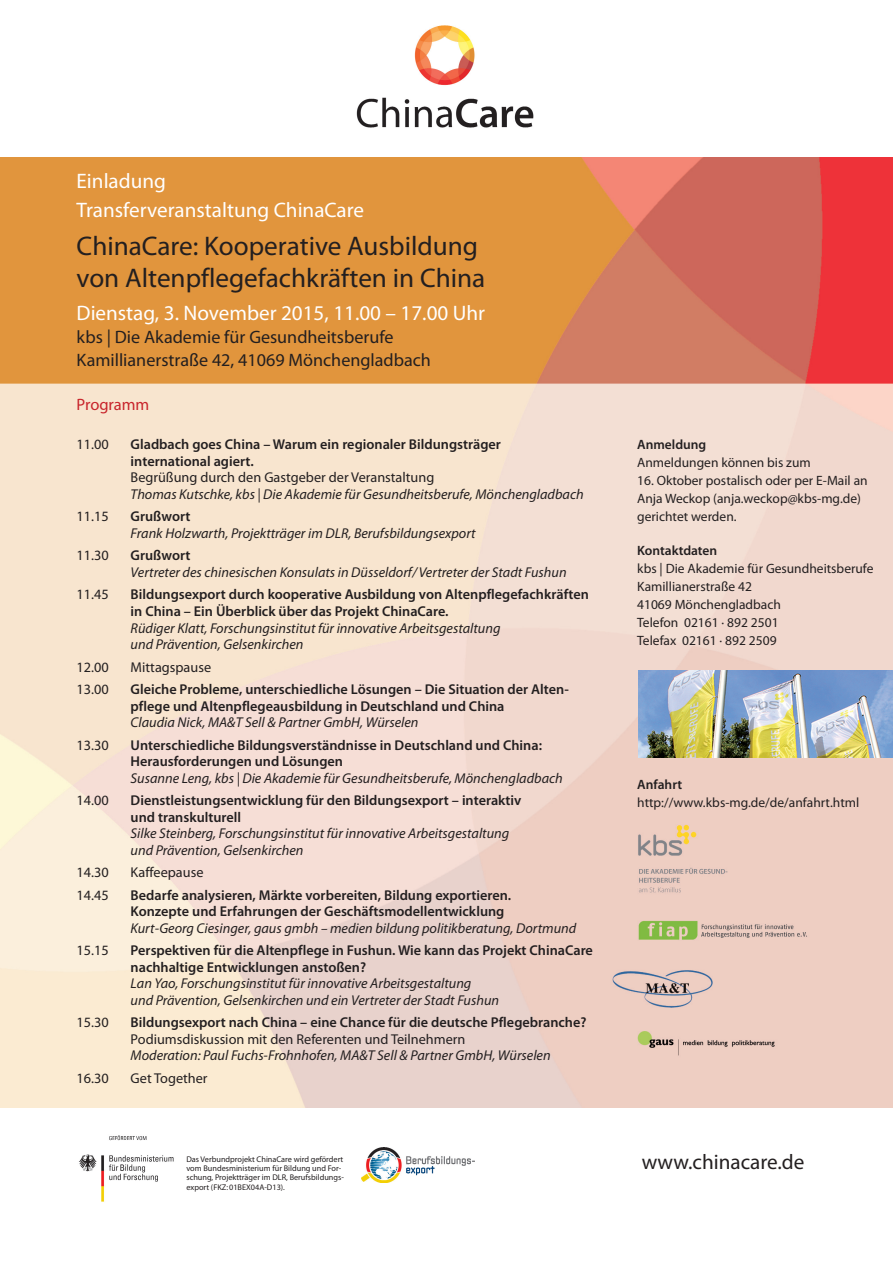
<style>
.page{position:relative;width:893px;height:1262px;background:#fff}
.page>*{position:absolute;margin:0;border:0;box-sizing:border-box;transform-origin:0 0}
.t1{font:27px/32.4px "Myriad Pro";color:#231f20}
.t2{font:21.15px "Myriad Pro";color:#231f20}
.t3{font:21px/29.2px "Myriad Pro";color:#fff}
.t4{font:18px/23.7px "Myriad Pro";color:#231f20}
.t5{font:16.5px "Myriad Pro";color:#c8242b}
.t6{font:600 14.25px/16.5px "Myriad Pro";color:#231f20}
.t7{font:italic 14.25px/16.5px "Myriad Pro";color:#231f20}
.t8{font:14.25px "Myriad Pro";color:#231f20}
.t9{font:13.5px/18px "Myriad Pro";color:#231f20}
.t10{font:600 13.5px "Myriad Pro";color:#231f20}
.t11{font:8.25px/9.3px "Myriad Pro";color:#231f20}
</style>
<div class="page">
<img style="left:0;top:157px;width:892px;height:950px">
<img style="left:356px;top:25px;width:178px;height:103px">
<img style="left:361px;top:1147px;width:113px;height:35px">
<img style="left:79px;top:1135px;width:95px;height:67px">
<img style="left:638px;top:670px;width:254px;height:87px">
<h3 class="t3" style="left:77px;top:168px;width:289px">Einladung<br>Transferveranstaltung ChinaCare</h3>
<h1 class="t1" style="left:77px;top:232px;width:410px">ChinaCare: Kooperative Ausbildung von Altenpflegefachkräften in China</h1>
<h3 class="t3" style="left:77px;top:300px;width:410px">Dienstag, 3. November 2015, 11.00 – 17.00 Uhr</h3>
<p class="t4" style="left:77px;top:326px;width:356px">kbs | Die Akademie für Gesundheitsberufe<br>Kamillianerstraße 42, 41069 Mönchengladbach</p>
<p class="t5" style="left:77px;top:399px;width:74px">Programm</p>
<p class="t8" style="left:77px;top:439px;width:34px">11.00</p>
<p class="t6" style="left:131px;top:437px;width:372px">Gladbach goes China – Warum ein regionaler Bildungsträger international agiert.</p>
<p class="t8" style="left:131px;top:472px;width:305px">Begrüßung durch den Gastgeber der Veranstaltung</p>
<p class="t7" style="left:131px;top:487px;width:454px">Thomas Kutschke, kbs | Die Akademie für Gesundheitsberufe, Mönchengladbach</p>
<p class="t8" style="left:77px;top:511px;width:34px">11.15</p>
<p class="t6" style="left:131px;top:509px;width:61px">Grußwort</p>
<p class="t7" style="left:131px;top:526px;width:346px">Frank Holzwarth, Projektträger im DLR, Berufsbildungsexport</p>
<p class="t8" style="left:77px;top:550px;width:34px">11.30</p>
<p class="t6" style="left:131px;top:548px;width:61px">Grußwort</p>
<p class="t7" style="left:131px;top:565px;width:437px">Vertreter des chinesischen Konsulats in Düsseldorf/Vertreter der Stadt Fushun</p>
<p class="t8" style="left:77px;top:589px;width:34px">11.45</p>
<p class="t6" style="left:131px;top:587px;width:460px">Bildungsexport durch kooperative Ausbildung von Altenpflegefachkräften in China – Ein Überblick über das Projekt ChinaCare.</p>
<p class="t7" style="left:131px;top:620px;width:371px">Rüdiger Klatt, Forschungsinstitut für innovative Arbeitsgestaltung und Prävention, Gelsenkirchen</p>
<p class="t8" style="left:77px;top:661px;width:34px">12.00</p>
<p class="t8" style="left:131px;top:661px;width:82px">Mittagspause</p>
<p class="t8" style="left:77px;top:684px;width:34px">13.00</p>
<p class="t6" style="left:131px;top:682px;width:440px">Gleiche Probleme, unterschiedliche Lösungen – Die Situation der Alten&shy;pflege und Altenpflegeausbildung in Deutschland und China</p>
<p class="t7" style="left:131px;top:715px;width:289px">Claudia Nick, MA&amp;T Sell &amp; Partner GmbH, Würselen</p>
<p class="t8" style="left:77px;top:739px;width:34px">13.30</p>
<p class="t6" style="left:131px;top:737px;width:413px">Unterschiedliche Bildungsverständnisse in Deutschland und China:<br>Herausforderungen und Lösungen</p>
<p class="t7" style="left:131px;top:770px;width:433px">Susanne Leng, kbs | Die Akademie für Gesundheitsberufe, Mönchengladbach</p>
<p class="t8" style="left:77px;top:795px;width:34px">14.00</p>
<p class="t6" style="left:131px;top:793px;width:392px">Dienstleistungsentwicklung für den Bildungsexport – interaktiv und transkulturell</p>
<p class="t7" style="left:131px;top:826px;width:380px">Silke Steinberg, Forschungsinstitut für innovative Arbeitsgestaltung und Prävention, Gelsenkirchen</p>
<p class="t8" style="left:77px;top:867px;width:34px">14.30</p>
<p class="t8" style="left:131px;top:867px;width:74px">Kaffeepause</p>
<p class="t8" style="left:77px;top:889px;width:34px">14.45</p>
<p class="t6" style="left:131px;top:887px;width:382px">Bedarfe analysieren, Märkte vorbereiten, Bildung exportieren.<br>Konzepte und Erfahrungen der Geschäftsmodellentwicklung</p>
<p class="t7" style="left:131px;top:920px;width:447px">Kurt-Georg Ciesinger, gaus gmbh – medien bildung politikberatung, Dortmund</p>
<p class="t8" style="left:77px;top:945px;width:34px">15.15</p>
<p class="t6" style="left:131px;top:943px;width:464px">Perspektiven für die Altenpflege in Fushun. Wie kann das Projekt ChinaCare nachhaltige Entwicklungen anstoßen?</p>
<p class="t7" style="left:131px;top:976px;width:370px">Lan Yao, Forschungsinstitut für innovative Arbeitsgestaltung<br>und Prävention, Gelsenkirchen und ein Vertreter der Stadt Fushun</p>
<p class="t8" style="left:77px;top:1017px;width:34px">15.30</p>
<p class="t6" style="left:131px;top:1015px;width:457px">Bildungsexport nach China – eine Chance für die deutsche Pflegebranche?</p>
<p class="t8" style="left:131px;top:1033px;width:336px">Podiumsdiskussion mit den Referenten und Teilnehmern</p>
<p class="t7" style="left:131px;top:1048px;width:421px">Moderation: Paul Fuchs-Frohnhofen, MA&amp;T Sell &amp; Partner GmbH, Würselen</p>
<p class="t8" style="left:77px;top:1072px;width:34px">16.30</p>
<p class="t8" style="left:131px;top:1072px;width:78px">Get Together</p>
<p class="t11" style="left:186px;top:1155px;width:159px">Das Verbundprojekt ChinaCare wird gefördert vom Bundesministerium für Bildung und For - schung, Projektträger im DLR, Berufsbil dungs - export (FKZ: 01BEX04A-D13).</p>
<p class="t10" style="left:637px;top:439px;width:71px">Anmeldung</p>
<p class="t9" style="left:637px;top:455px;width:175px">Anmeldungen können bis zum</p>
<p class="t9" style="left:637px;top:473px;width:232px">16. Oktober postalisch oder per E-Mail an<br>Anja Weckop (anja.weckop@kbs-mg.de) gerichtet werden.</p>
<p class="t10" style="left:637px;top:546px;width:82px">Kontaktdaten</p>
<p class="t9" style="left:637px;top:561px;width:238px">kbs | Die Akademie für Gesundheitsberufe<br>Kamillianerstraße 42<br>41069 Mönchengladbach<br>Telefon 02161 · 892 2501<br>Telefax 02161 · 892 2509</p>
<p class="t10" style="left:637px;top:780px;width:46px">Anfahrt</p>
<p class="t9" style="left:637px;top:795px;width:223px">http://www.kbs-mg.de/de/anfahrt.html</p>
<h2 class="t2" style="left:641px;top:1153px;width:164px">www.chinacare.de</h2>
</div>
